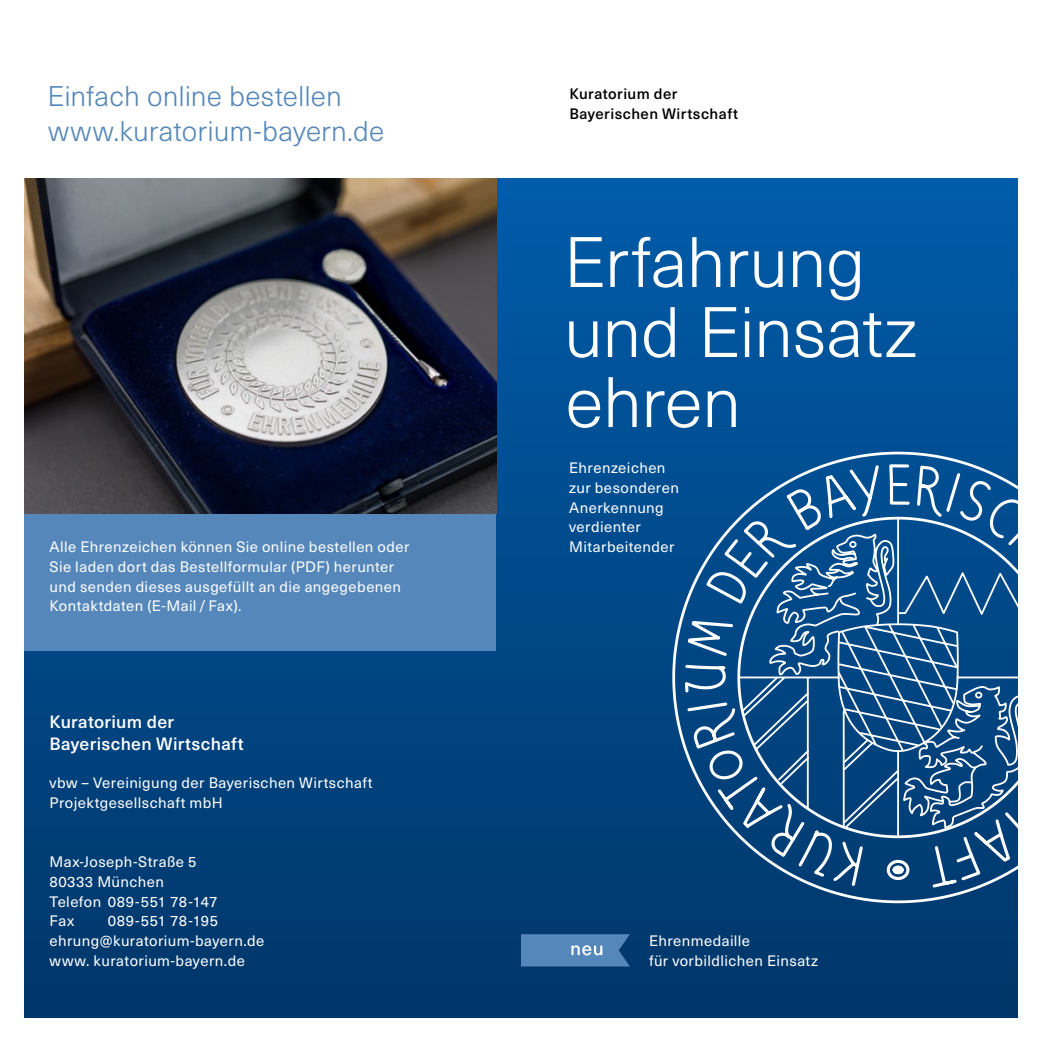
<style>
.page{position:relative;width:1042px;height:1042px;background:#fff}
.page>*{position:absolute;margin:0;border:0;box-sizing:border-box;transform-origin:0 0}
.t1{font:300 70px/70px "Neue Haas Unica Pro";letter-spacing:-.01em;color:#fff}
.t2{font:300 28px/35px "Neue Haas Unica Pro";letter-spacing:.005em;color:#5587ba}
.t3{font:500 17.5px/22.2px "Neue Haas Unica Pro";letter-spacing:.02em;color:#fff}
.t4{font:14.88px/19.8px "Neue Haas Unica Pro";letter-spacing:.03em;color:#fff}
.t5{font:500 14.88px/19.8px "Neue Haas Unica Pro";letter-spacing:.03em;color:#000}
</style>
<div class="page">
<div style="left:25px;top:179px;width:992px;height:838px;background:linear-gradient(to bottom,#005ba9,#003669)"></div>
<svg style="left:671px;top:450px;width:346px;height:454px;background:#124e84"></svg>
<svg style="left:683px;top:179px;width:334px;height:710px;background:#125a99"></svg>
<svg style="left:741px;top:622px;width:218px;height:208px;background:#296193"></svg>
<div style="left:25px;top:179px;width:471px;height:471px;background:#5587ba"></div>
<img style="left:25px;top:179px;width:471px;height:334px">
<svg style="left:521px;top:934px;width:109px;height:32px;background:#5687b8"></svg>
<h2 class="t2" style="left:48px;top:79px;width:338px">Einfach online bestellen www.kuratorium-bayern.de</h2>
<p class="t5" style="left:569px;top:84px;width:170px">Kuratorium der<br>Bayerischen Wirtschaft</p>
<p class="t4" style="left:50px;top:537px;width:361px">Alle Ehrenzeichen können Sie online bestellen oder Sie laden dort das Bestellformular (PDF) herunter und senden dieses ausgefüllt an die angegebenen Kontaktdaten (E-Mail / Fax).</p>
<p class="t3" style="left:50px;top:711px;width:196px">Kuratorium der<br>Bayerischen Wirtschaft</p>
<p class="t4" style="left:50px;top:773px;width:325px">vbw – Vereinigung der Bayerischen Wirtschaft<br>Projektgesellschaft mbH</p>
<p class="t4" style="left:50px;top:852px;width:169px">Max-Joseph-Straße 5<br>80333 München<br>Telefon 089-551 78-147<br>Fax</p>
<p class="t4" style="left:50px;top:911px;width:216px;text-indent:58px">089-551 78-195 ehrung@kuratorium-bayern.de www. kuratorium-bayern.de</p>
<h1 class="t1" style="left:563px;top:228px;width:355px">Erfahrung und Einsatz ehren</h1>
<p class="t4" style="left:569px;top:458px;width:111px">Ehrenzeichen zur besonderen<br>Anerkennung verdienter<br>Mitarbeitender</p>
<p class="t4" style="left:649px;top:931px;width:171px">Ehrenmedaille<br>für vorbildlichen Einsatz</p>
</div>
